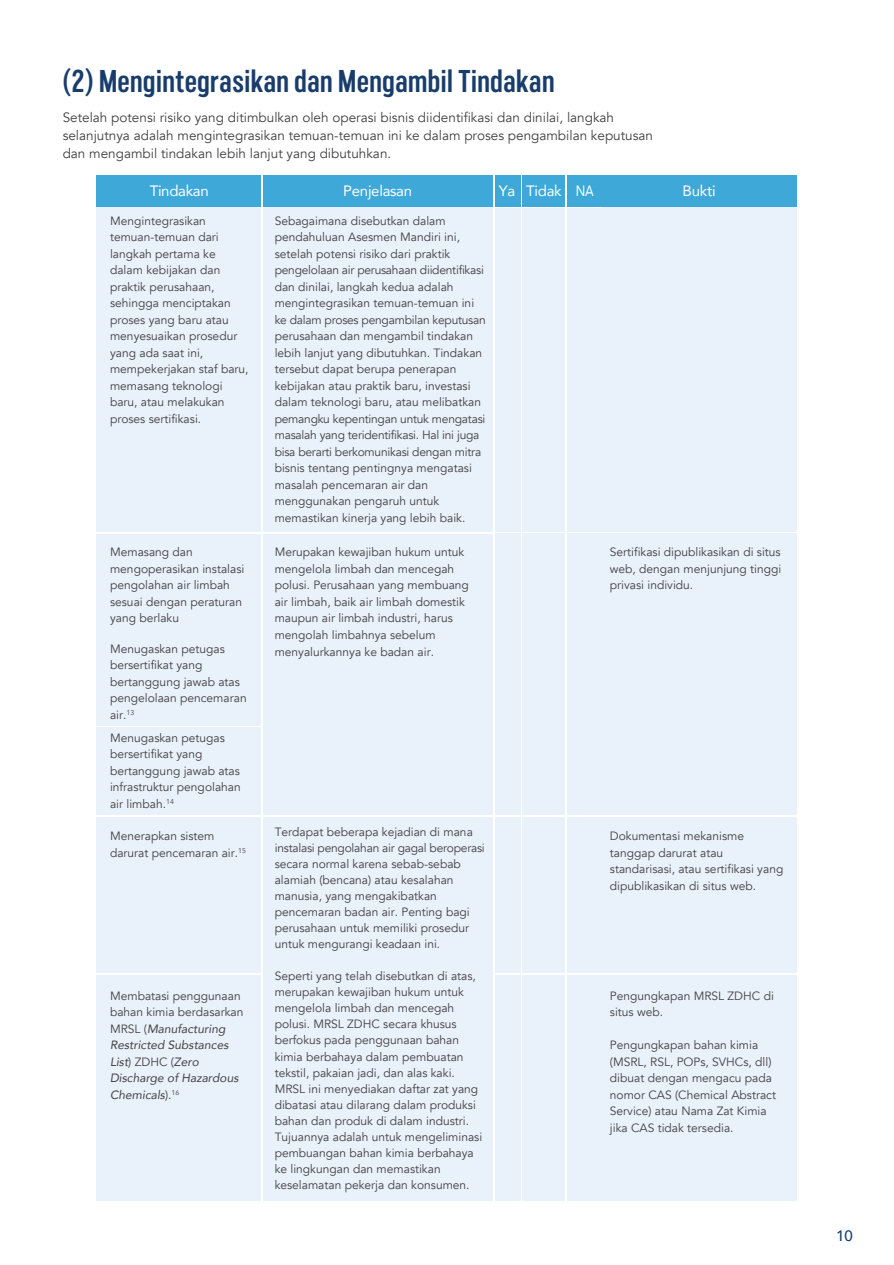
<style>
.page{position:relative;width:894px;height:1265px;background:#fff}
.page>*{position:absolute;margin:0;border:0;box-sizing:border-box;transform-origin:0 0}
.t1{font:700 31.5px "Marsden Cm Semi";color:#183d6b}
.t2{font:15px "Avenir";letter-spacing:-.02em;color:#fff}
.t3{font:500 15px "Avenir";color:#183d6b}
.t4{font:13.5px/18px "Avenir";color:#414042}
.t5{font:12px/16.5px "Avenir";color:#414042}
.t6{font:italic 12px/16.5px "Avenir";color:#414042}
.s1{font-style:normal}
</style>
<div class="page">
<div style="left:96px;top:175px;width:165px;height:31px;background:#3ea8d9"></div>
<div style="left:601px;top:175px;width:195px;height:31px;background:#3ea8d9"></div>
<div style="left:263px;top:175px;width:229px;height:31px;background:#3ea8d9"></div>
<div style="left:96px;top:208px;width:165px;height:324px;background:#e9f1fa"></div>
<div style="left:601px;top:208px;width:195px;height:324px;background:#e9f1fa"></div>
<div style="left:263px;top:208px;width:229px;height:324px;background:#e9f1fa"></div>
<div style="left:96px;top:534px;width:165px;height:101px;background:#e9f1fa"></div>
<div style="left:601px;top:534px;width:195px;height:236px;background:#e9f1fa"></div>
<div style="left:263px;top:534px;width:229px;height:235px;background:#e9f1fa"></div>
<div style="left:96px;top:636px;width:165px;height:89px;background:#e9f1fa"></div>
<div style="left:96px;top:727px;width:165px;height:87px;background:#e9f1fa"></div>
<div style="left:601px;top:739px;width:195px;height:75px;background:#e9f1fa"></div>
<div style="left:263px;top:739px;width:229px;height:75px;background:#e9f1fa"></div>
<div style="left:96px;top:816px;width:165px;height:156px;background:#e9f1fa"></div>
<div style="left:601px;top:816px;width:195px;height:156px;background:#e9f1fa"></div>
<div style="left:263px;top:816px;width:229px;height:197px;background:#e9f1fa"></div>
<div style="left:96px;top:974px;width:165px;height:226px;background:#e9f1fa"></div>
<div style="left:601px;top:974px;width:195px;height:226px;background:#e9f1fa"></div>
<div style="left:263px;top:974px;width:229px;height:226px;background:#e9f1fa"></div>
<div style="left:494px;top:175px;width:26px;height:31px;background:#3ea8d9"></div>
<div style="left:522px;top:175px;width:43px;height:31px;background:#3ea8d9"></div>
<div style="left:566px;top:175px;width:34px;height:31px;background:#3ea8d9"></div>
<div style="left:494px;top:208px;width:26px;height:323px;background:#e9f1fa"></div>
<div style="left:522px;top:208px;width:43px;height:323px;background:#e9f1fa"></div>
<div style="left:566px;top:208px;width:34px;height:323px;background:#e9f1fa"></div>
<div style="left:494px;top:533px;width:26px;height:281px;background:#e9f1fa"></div>
<div style="left:522px;top:533px;width:43px;height:281px;background:#e9f1fa"></div>
<div style="left:566px;top:533px;width:34px;height:281px;background:#e9f1fa"></div>
<div style="left:494px;top:816px;width:26px;height:156px;background:#e9f1fa"></div>
<div style="left:522px;top:816px;width:43px;height:156px;background:#e9f1fa"></div>
<div style="left:566px;top:816px;width:34px;height:156px;background:#e9f1fa"></div>
<div style="left:494px;top:974px;width:26px;height:226px;background:#e9f1fa"></div>
<div style="left:522px;top:974px;width:43px;height:226px;background:#e9f1fa"></div>
<div style="left:566px;top:974px;width:34px;height:226px;background:#e9f1fa"></div>
<h1 class="t1" style="left:62px;top:65px;width:493px">(2) Mengintegrasikan dan Mengambil Tindakan</h1>
<p class="t4" style="left:63px;top:109px;width:591px">Setelah potensi risiko yang ditimbulkan oleh operasi bisnis diidentifikasi dan dinilai, langkah selanjutnya adalah mengintegrasikan temuan-temuan ini ke dalam proses pengambilan keputusan dan mengambil tindakan lebih lanjut yang dibutuhkan.</p>
<p class="t2" style="left:150px;top:178px;width:61px">Tindakan</p>
<p class="t2" style="left:343px;top:178px;width:70px">Penjelasan</p>
<p class="t2" style="left:682px;top:178px;width:34px">Bukti</p>
<p class="t5" style="left:110px;top:212px;width:140px">Mengintegrasikan temuan-temuan dari langkah pertama ke dalam kebijakan dan praktik perusahaan, sehingga menciptakan proses yang baru atau menyesuaikan prosedur yang ada saat ini, mempekerjakan staf baru, memasang teknologi baru, atau melakukan proses sertifikasi.</p>
<p class="t5" style="left:274px;top:212px;width:212px">Sebagaimana disebutkan dalam pendahuluan Asesmen Mandiri ini, setelah potensi risiko dari praktik pengelolaan air perusahaan diidentifikasi dan dinilai, langkah kedua adalah mengintegrasikan temuan-temuan ini ke dalam proses pengambilan keputusan perusahaan dan mengambil tindakan lebih lanjut yang dibutuhkan. Tindakan tersebut dapat berupa penerapan kebijakan atau praktik baru, investasi dalam teknologi baru, atau melibatkan pemangku kepentingan untuk mengatasi masalah yang teridentifikasi. Hal ini juga bisa berarti berkomunikasi dengan mitra bisnis tentang pentingnya mengatasi masalah pencemaran air dan menggunakan pengaruh untuk memastikan kinerja yang lebih baik.</p>
<p class="t5" style="left:110px;top:544px;width:136px">Memasang dan mengoperasikan instalasi pengolahan air limbah sesuai dengan peraturan yang berlaku</p>
<p class="t5" style="left:110px;top:640px;width:138px">Menugaskan petugas bersertifikat yang bertanggung jawab atas pengelolaan pencemaran air.<sup>13</sup></p>
<p class="t5" style="left:110px;top:729px;width:132px">Menugaskan petugas bersertifikat yang bertanggung jawab atas infrastruktur pengolahan air limbah.<sup>14</sup></p>
<p class="t5" style="left:110px;top:828px;width:137px">Menerapkan sistem darurat pencemaran air.<sup>15</sup></p>
<p class="t2" style="left:498px;top:178px;width:96px">Ya Tidak NA</p>
<p class="t5" style="left:609px;top:544px;width:173px;text-align:justify">Sertifikasi dipublikasikan di situs web, dengan menjunjung tinggi privasi individu.</p>
<p class="t5" style="left:274px;top:544px;width:196px">Merupakan kewajiban hukum untuk mengelola limbah dan mencegah polusi. Perusahaan yang membuang air limbah, baik air limbah domestik maupun air limbah industri, harus mengolah limbahnya sebelum menyalurkannya ke badan air.</p>
<p class="t5" style="left:274px;top:823px;width:211px;line-height:16px">Terdapat beberapa kejadian di mana instalasi pengolahan air gagal beroperasi secara normal karena sebab-sebab alamiah (bencana) atau kesalahan manusia, yang mengakibatkan pencemaran badan air. Penting bagi perusahaan untuk memiliki prosedur untuk mengurangi keadaan ini.</p>
<p class="t5" style="left:274px;top:968px;width:209px;line-height:16px">Seperti yang telah disebutkan di atas, merupakan kewajiban hukum untuk mengelola limbah dan mencegah polusi. MRSL ZDHC secara khusus berfokus pada penggunaan bahan kimia berbahaya dalam pembuatan tekstil, pakaian jadi, dan alas kaki.<br>MRSL ini menyediakan daftar zat yang dibatasi atau dilarang dalam produksi bahan dan produk di dalam industri.<br>Tujuannya adalah untuk mengeliminasi pembuangan bahan kimia berbahaya ke lingkungan dan memastikan keselamatan pekerja dan konsumen.</p>
<p class="t5" style="left:609px;top:828px;width:175px">Dokumentasi mekanisme tanggap darurat atau standarisasi, atau sertifikasi yang dipublikasikan di situs web.</p>
<p class="t6" style="left:110px;top:986px;width:135px"><span class="s1">Membatasi penggunaan bahan kimia berdasarkan<br>MRSL (</span>Manufacturing<br>Restricted Substances<br>List<span class="s1">) ZDHC (</span>Zero<br>Discharge of Hazardous<br>Chemicals<span class="s1">).</span><sup>16</sup></p>
<p class="t5" style="left:609px;top:987px;width:165px">Pengungkapan MRSL ZDHC di situs web.</p>
<p class="t5" style="left:609px;top:1036px;width:168px">Pengungkapan bahan kimia (MSRL, RSL, POPs, SVHCs, dll) dibuat dengan mengacu pada nomor CAS (Chemical Abstract<br>Service) atau Nama Zat Kimia jika CAS tidak tersedia.</p>
<p class="t3" style="left:835px;top:1222px;width:18px">10</p>
</div>
